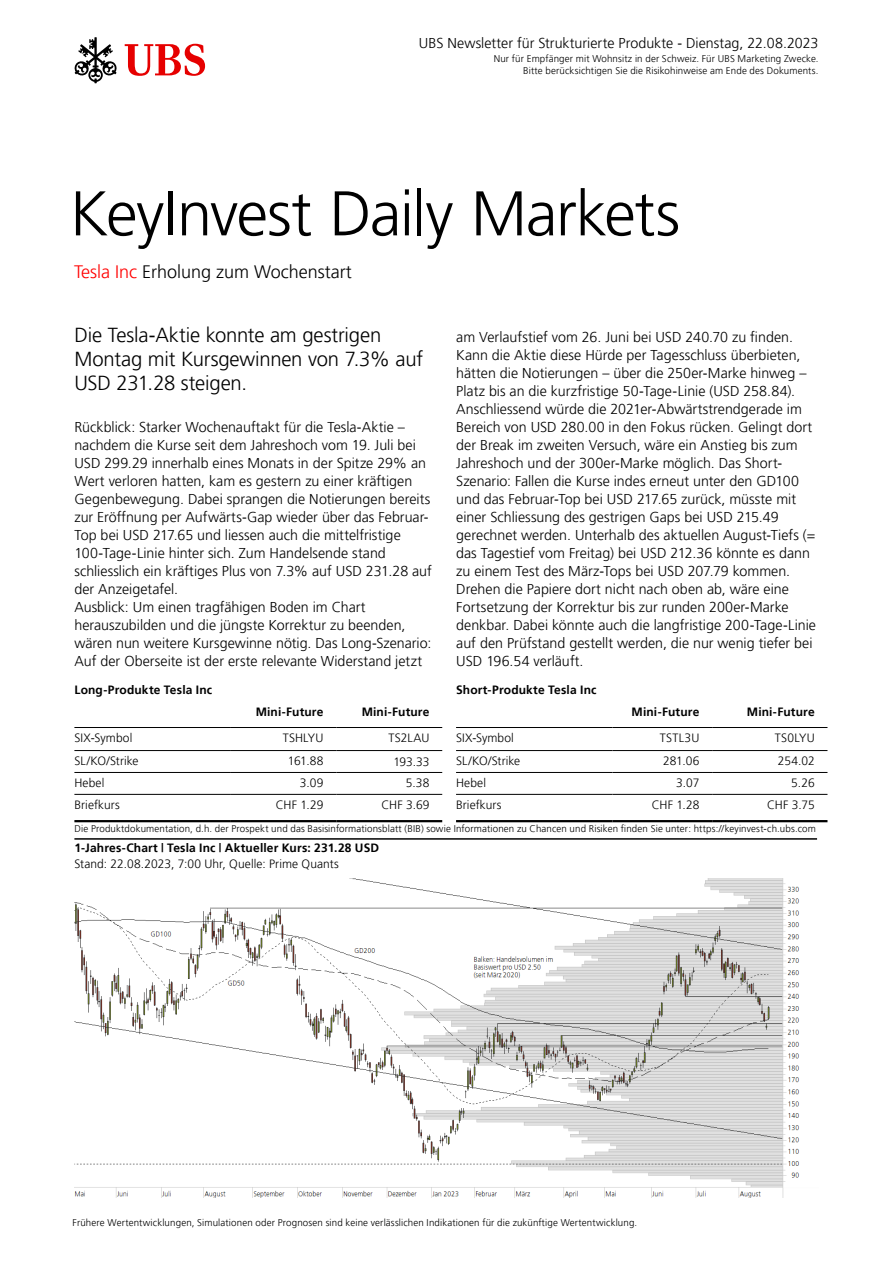
<style>
.page{position:relative;width:893px;height:1263px;background:#fff}
.page>*{position:absolute;margin:0;border:0;box-sizing:border-box;transform-origin:0 0}
.t1{font:300 63px "Frutiger 45";letter-spacing:-.02em;color:#000}
.t2{font:300 20.25px/24px "Frutiger 45";letter-spacing:-.01em;color:#000}
.t3{font:300 18px "Frutiger 45";color:#000}
.t4{font:300 14.25px/18px "Frutiger 45";color:#000}
.t5{font:300 12px "Frutiger 45";letter-spacing:.01em;color:#000}
.t6{font:300 12px "Frutiger 45";letter-spacing:.01em;color:#000}
.t7{font:300 9.75px/12px "Frutiger 45";letter-spacing:.015em;color:#000;text-align:right}
.s1{color:#f00}
</style>
<div class="page">
<svg style="left:125px;top:44px;width:80px;height:32px"></svg>
<svg style="left:74px;top:37px;width:43px;height:46px"></svg>
<img style="left:74px;top:878px;width:726px;height:319px">
<hr style="left:231px;top:750px;width:105px;height:1px;background:#000">
<hr style="left:74px;top:727px;width:157px;height:1px;background:#000">
<hr style="left:231px;top:727px;width:105px;height:1px;background:#000">
<hr style="left:336px;top:727px;width:106px;height:1px;background:#000">
<hr style="left:74px;top:750px;width:157px;height:1px;background:#000">
<hr style="left:336px;top:750px;width:106px;height:1px;background:#000">
<hr style="left:336px;top:772px;width:106px;height:1px;background:#000">
<hr style="left:74px;top:772px;width:157px;height:1px;background:#000">
<hr style="left:231px;top:772px;width:105px;height:1px;background:#000">
<hr style="left:74px;top:794px;width:157px;height:1px;background:#000">
<hr style="left:231px;top:794px;width:105px;height:1px;background:#000">
<hr style="left:336px;top:794px;width:106px;height:1px;background:#000">
<hr style="left:74px;top:820px;width:157px;height:2px;background:#000">
<hr style="left:231px;top:820px;width:105px;height:2px;background:#000">
<hr style="left:336px;top:820px;width:106px;height:2px;background:#000">
<hr style="left:712px;top:750px;width:115px;height:1px;background:#000">
<hr style="left:456px;top:727px;width:156px;height:1px;background:#000">
<hr style="left:612px;top:727px;width:100px;height:1px;background:#000">
<hr style="left:712px;top:727px;width:115px;height:1px;background:#000">
<hr style="left:456px;top:750px;width:156px;height:1px;background:#000">
<hr style="left:612px;top:750px;width:100px;height:1px;background:#000">
<hr style="left:456px;top:772px;width:156px;height:1px;background:#000">
<hr style="left:612px;top:772px;width:100px;height:1px;background:#000">
<hr style="left:712px;top:772px;width:115px;height:1px;background:#000">
<hr style="left:456px;top:794px;width:156px;height:1px;background:#000">
<hr style="left:612px;top:794px;width:100px;height:1px;background:#000">
<hr style="left:712px;top:794px;width:115px;height:1px;background:#000">
<hr style="left:456px;top:820px;width:156px;height:2px;background:#000">
<hr style="left:612px;top:820px;width:100px;height:2px;background:#000">
<hr style="left:712px;top:820px;width:115px;height:2px;background:#000">
<hr style="left:74px;top:838px;width:743px;height:2px;background:#000">
<p class="t4" style="left:419px;top:34px;width:401px">UBS Newsletter für Strukturierte Produkte - Dienstag, 22.08.2023</p>
<p class="t7" style="left:494px;top:53px;width:326px">Nur für Empfänger mit Wohnsitz in der Schweiz. Für UBS Marketing Zwecke.<br>Bitte berücksichtigen Sie die Risikohinweise am Ende des Dokuments.</p>
<h1 class="t1" style="left:70px;top:177px;width:612px">KeyInvest Daily Markets</h1>
<p class="t3" style="left:74px;top:261px;width:279px"><span class="s1">Tesla Inc</span> Erholung zum Wochenstart</p>
<h2 class="t2" style="left:74px;top:323px;width:350px">Die Tesla-Aktie konnte am gestrigen<br>Montag mit Kursgewinnen von 7.3% auf<br>USD 231.28 steigen.</h2>
<p class="t4" style="left:74px;top:418px;width:359px">Rückblick: Starker Wochenauftakt für die Tesla-Aktie – nachdem die Kurse seit dem Jahreshoch vom 19. Juli bei USD 299.29 innerhalb eines Monats in der Spitze 29% an Wert verloren hatten, kam es gestern zu einer kräftigen Gegenbewegung. Dabei sprangen die Notierungen bereits zur Eröffnung per Aufwärts-Gap wieder über das Februar-Top bei USD 217.65 und liessen auch die mittelfristige 100-Tage-Linie hinter sich. Zum Handelsende stand schliesslich ein kräftiges Plus von 7.3% auf USD 231.28 auf der Anzeigetafel.<br>Ausblick: Um einen tragfähigen Boden im Chart herauszubilden und die jüngste Korrektur zu beenden, wären nun weitere Kursgewinne nötig. Das Long-Szenario:<br>Auf der Oberseite ist der erste relevante Widerstand jetzt</p>
<p class="t6" style="left:256px;top:704px;width:69px">Mini-Future</p>
<p class="t6" style="left:362px;top:704px;width:69px">Mini-Future</p>
<p class="t5" style="left:74px;top:731px;width:59px">SIX-Symbol</p>
<p class="t5" style="left:283px;top:731px;width:42px">TSHLYU</p>
<p class="t5" style="left:388px;top:731px;width:42px">TS2LAU</p>
<p class="t5" style="left:74px;top:754px;width:66px">SL/KO/Strike</p>
<p class="t5" style="left:288px;top:754px;width:37px">161.88</p>
<p class="t5" style="left:393px;top:755px;width:38px">193.33</p>
<p class="t5" style="left:74px;top:776px;width:32px">Hebel</p>
<p class="t5" style="left:300px;top:776px;width:25px">3.09</p>
<p class="t5" style="left:406px;top:776px;width:25px">5.38</p>
<p class="t5" style="left:74px;top:797px;width:47px">Briefkurs</p>
<p class="t5" style="left:276px;top:797px;width:49px">CHF 1.29</p>
<p class="t5" style="left:381px;top:797px;width:50px">CHF 3.69</p>
<p class="t4" style="left:456px;top:328px;width:361px">am Verlaufstief vom 26. Juni bei USD 240.70 zu finden.<br>Kann die Aktie diese Hürde per Tagesschluss überbieten, hätten die Notierungen – über die 250er-Marke hinweg – Platz bis an die kurzfristige 50-Tage-Linie (USD 258.84).<br>Anschliessend würde die 2021er-Abwärtstrendgerade im Bereich von USD 280.00 in den Fokus rücken. Gelingt dort der Break im zweiten Versuch, wäre ein Anstieg bis zum Jahreshoch und der 300er-Marke möglich. Das Short-Szenario: Fallen die Kurse indes erneut unter den GD100 und das Februar-Top bei USD 217.65 zurück, müsste mit einer Schliessung des gestrigen Gaps bei USD 215.49 gerechnet werden. Unterhalb des aktuellen August-Tiefs (= das Tagestief vom Freitag) bei USD 212.36 könnte es dann zu einem Test des März-Tops bei USD 207.79 kommen.<br>Drehen die Papiere dort nicht nach oben ab, wäre eine Fortsetzung der Korrektur bis zur runden 200er-Marke denkbar. Dabei könnte auch die langfristige 200-Tage-Linie auf den Prüfstand gestellt werden, die nur wenig tiefer bei USD 196.54 verläuft.</p>
<p class="t6" style="left:74px;top:682px;width:139px">Long-Produkte Tesla Inc</p>
<p class="t6" style="left:456px;top:682px;width:142px">Short-Produkte Tesla Inc</p>
<p class="t6" style="left:632px;top:704px;width:69px">Mini-Future</p>
<p class="t6" style="left:747px;top:704px;width:69px">Mini-Future</p>
<p class="t5" style="left:456px;top:731px;width:59px">SIX-Symbol</p>
<p class="t5" style="left:660px;top:731px;width:41px">TSTL3U</p>
<p class="t5" style="left:775px;top:731px;width:41px">TS0LYU</p>
<p class="t5" style="left:456px;top:754px;width:66px">SL/KO/Strike</p>
<p class="t5" style="left:663px;top:754px;width:38px">281.06</p>
<p class="t5" style="left:778px;top:754px;width:38px">254.02</p>
<p class="t5" style="left:456px;top:776px;width:32px">Hebel</p>
<p class="t5" style="left:676px;top:776px;width:25px">3.07</p>
<p class="t5" style="left:791px;top:776px;width:25px">5.26</p>
<p class="t5" style="left:456px;top:797px;width:47px">Briefkurs</p>
<p class="t5" style="left:652px;top:797px;width:49px">CHF 1.28</p>
<p class="t5" style="left:767px;top:797px;width:49px">CHF 3.75</p>
<p class="t7" style="left:74px;top:822px;width:743px">Die Produktdokumentation, d.h. der Prospekt und das Basisinformationsblatt (BIB) sowie Informationen zu Chancen und Risiken finden Sie unter: https://keyinvest-ch.ubs.com</p>
<p class="t6" style="left:74px;top:841px;width:306px">1-Jahres-Chart | Tesla Inc | Aktueller Kurs: 231.28 USD</p>
<p class="t5" style="left:74px;top:857px;width:266px">Stand: 22.08.2023, 7:00 Uhr, Quelle: Prime Quants</p>
<p class="t7" style="left:73px;top:1216px;width:566px">Frühere Wertentwicklungen, Simulationen oder Prognosen sind keine verlässlichen Indikationen für die zukünftige Wertentwicklung.</p>
</div>
